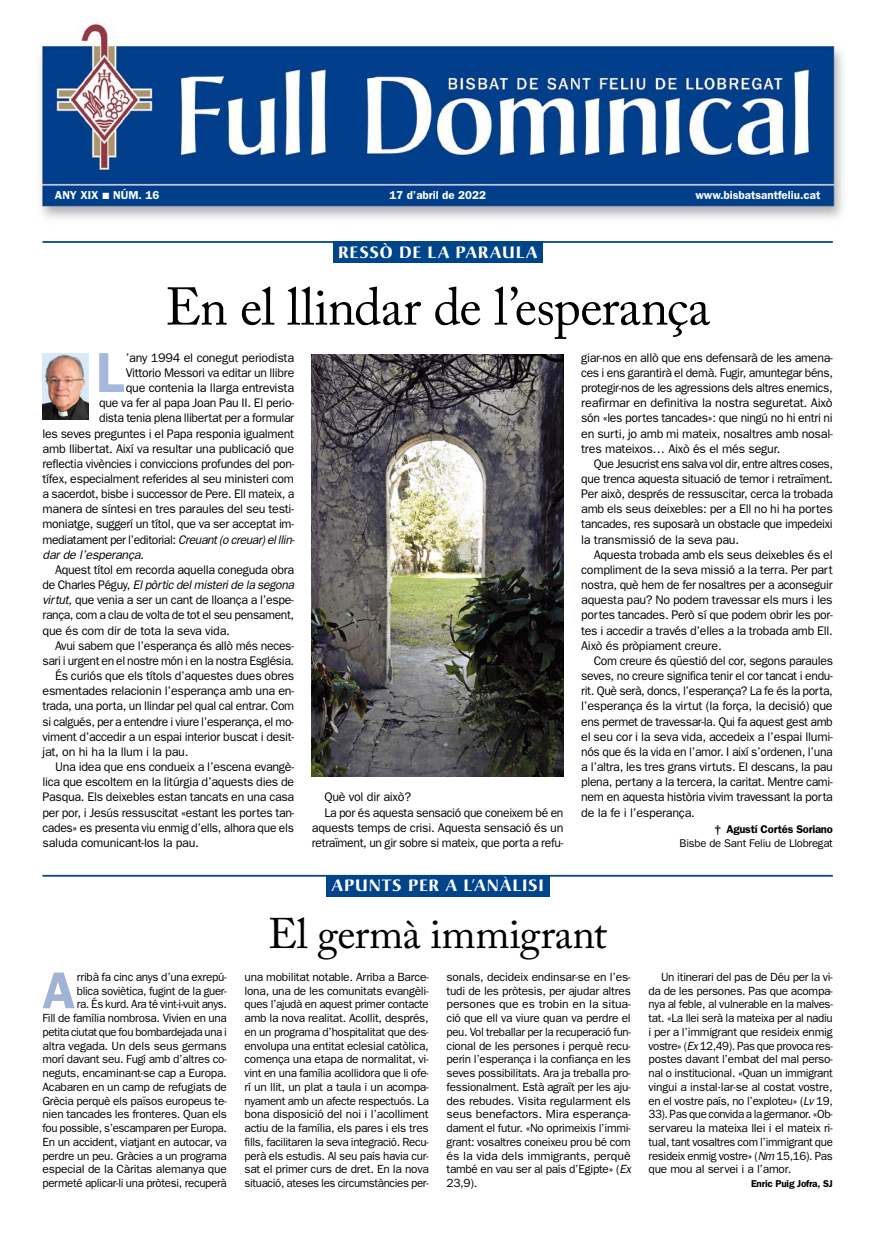
<style>
.page{position:relative;width:886px;height:1241px;background:#fff}
.page>*{position:absolute;margin:0;border:0;box-sizing:border-box;transform-origin:0 0}
.t1{font:600 56.62px "Franklin Gothic";color:#a5b8db}
.t2{font:52.5px "Adobe Caslon Pro";letter-spacing:-.015em;color:#000}
.t3{font:600 52px "Franklin Gothic";color:#a0b2d5}
.t4{font:42.5px "Adobe Caslon Pro";letter-spacing:-.015em;color:#000}
.t5{font:700 16.25px "Christiana";letter-spacing:.05em;color:#fff}
.t6{font:12.5px/15.1px "Franklin Gothic";letter-spacing:-.025em;color:#000;text-align:justify}
.t7{font:italic 12.5px "Franklin Gothic";letter-spacing:-.02em;color:#000}
.t8{font:11.88px/13.8px "Franklin Gothic";letter-spacing:-.025em;color:#000;text-align:justify}
.t9{font:600 11.5px "Franklin Gothic";color:#fff}
.t10{font:11.25px "Franklin Gothic";letter-spacing:-.02em;color:#000}
.t11{font:600 11.25px "Franklin Gothic";letter-spacing:-.02em;color:#000}
.t12{font:600 10px "Franklin Gothic";letter-spacing:-.02em;color:#000}
.s1{font-family:"European Pi Three";font-weight:400;font-size:9px}
.s2{font-style:italic}
</style>
<div class="page">
<img style="left:36px;top:21px;width:807px;height:198px">
<div style="left:333px;top:241px;width:209px;height:21px;background:#00448a"></div>
<hr style="left:43px;top:241px;width:790px;height:2px;background:#00448a">
<img style="left:43px;top:353px;width:46px;height:66px">
<img style="left:312px;top:354px;width:251px;height:422px">
<div style="left:326px;top:874px;width:223px;height:22px;background:#00448a"></div>
<hr style="left:43px;top:874px;width:790px;height:2px;background:#00448a">
<p class="t9" style="left:55px;top:188px;width:106px">ANY XIX <span class="s1">L</span> NÚM. 16</p>
<p class="t9" style="left:389px;top:188px;width:98px">17 d’abril de 2022</p>
<p class="t9" style="left:695px;top:188px;width:127px">www.bisbatsantfeliu.cat</p>
<h3 class="t5" style="left:338px;top:241px;width:201px">RESSÒ DE LA PARAULA</h3>
<h2 class="t2" style="left:165px;top:276px;width:546px">En el llindar de l’esperança</h2>
<h1 class="t1" style="left:96px;top:339px;width:30px">L</h1>
<p class="t6" style="left:126px;top:349px;width:170px">’any 1994 el conegut periodista</p>
<p class="t6" style="left:126px;top:365px;width:170px">Vittorio Messori va editar un llibre</p>
<p class="t6" style="left:126px;top:380px;width:170px">que contenia la llarga entrevista</p>
<p class="t6" style="left:99px;top:395px;width:196px">que va fer al papa Joan Pau II. El perio-</p>
<p class="t6" style="left:99px;top:410px;width:196px">dista tenia plena llibertat per a formular</p>
<p class="t6" style="left:43px;top:425px;width:253px">les seves preguntes i el Papa responia igualment</p>
<p class="t6" style="left:43px;top:440px;width:253px">amb llibertat. Així va resultar una publicació que</p>
<p class="t6" style="left:43px;top:455px;width:253px">reflectia vivències i conviccions profundes del pon-</p>
<p class="t6" style="left:43px;top:471px;width:253px">tífex, especialment referides al seu ministeri com</p>
<p class="t6" style="left:43px;top:486px;width:253px">a sacerdot, bisbe i successor de Pere. Ell mateix, a</p>
<p class="t6" style="left:43px;top:501px;width:253px">manera de síntesi en tres paraules del seu testi-</p>
<p class="t6" style="left:43px;top:516px;width:253px">moniatge, suggerí un títol, que va ser acceptat im-</p>
<p class="t6" style="left:43px;top:531px;width:254px">mediatament per l’editorial: <span class="s2">Creuant (o creuar) el llin-</span></p>
<p class="t7" style="left:43px;top:547px;width:103px">dar de l’esperança.</p>
<p class="t6" style="left:43px;top:562px;width:253px;text-indent:13px">Aquest títol em recorda aquella coneguda obra de Charles Péguy, <span class="s2">El pòrtic del misteri de la segona virtut</span>, que venia a ser un cant de lloança a l’espe&shy;rança, com a clau de volta de tot el seu pensament, que és com dir de tota la seva vida.</p>
<p class="t6" style="left:55px;top:637px;width:240px">Avui sabem que l’esperança és allò més neces-</p>
<p class="t6" style="left:43px;top:652px;width:253px">sari i urgent en el nostre món i en la nostra Església.</p>
<p class="t6" style="left:55px;top:668px;width:241px">És curiós que els títols d’aquestes dues obres</p>
<p class="t6" style="left:43px;top:683px;width:253px">esmentades relacionin l’esperança amb una en-</p>
<p class="t6" style="left:43px;top:698px;width:253px">trada, una porta, un llindar pel qual cal entrar. Com</p>
<p class="t6" style="left:43px;top:713px;width:253px">si calgués, per a entendre i viure l’esperança, el mo-</p>
<p class="t6" style="left:43px;top:728px;width:253px">viment d’accedir a un espai interior buscat i desit-</p>
<p class="t6" style="left:43px;top:743px;width:147px">jat, on hi ha la llum i la pau.</p>
<p class="t6" style="left:55px;top:758px;width:240px">Una idea que ens condueix a l’escena evangè-</p>
<p class="t6" style="left:43px;top:774px;width:253px">lica que escoltem en la litúrgia d’aquests dies de</p>
<p class="t6" style="left:43px;top:789px;width:253px">Pasqua. Els deixebles estan tancats en una casa</p>
<p class="t6" style="left:43px;top:804px;width:253px">per por, i Jesús ressuscitat «estant les portes tan-</p>
<p class="t6" style="left:43px;top:819px;width:253px">cades» es presenta viu enmig d’ells, alhora que els</p>
<p class="t6" style="left:43px;top:834px;width:158px">saluda comunicant-los la pau.</p>
<p class="t6" style="left:324px;top:789px;width:88px">Què vol dir això?</p>
<p class="t6" style="left:324px;top:804px;width:241px">La por és aquesta sensació que coneixem bé en</p>
<p class="t6" style="left:312px;top:819px;width:253px">aquests temps de crisi. Aquesta sensació és un</p>
<p class="t6" style="left:312px;top:834px;width:253px">retraïment, un gir sobre si mateix, que porta a refu-</p>
<h3 class="t5" style="left:332px;top:875px;width:214px">APUNTS PER A L’ANÀLISI</h3>
<p class="t6" style="left:581px;top:349px;width:253px">giar-nos en allò que ens defensarà de les amena&shy;ces i ens garantirà el demà. Fugir, amuntegar béns, protegir-nos de les agressions dels altres enemics, reafirmar en definitiva la nostra seguretat. Això són «les portes tancades»: que ningú no hi entri ni en surti, jo amb mi mateix, nosaltres amb nosal&shy;tres mateixos… Això és el més segur.</p>
<p class="t6" style="left:581px;top:455px;width:253px;text-indent:13px">Que Jesucrist ens salva vol dir, entre altres coses, que trenca aquesta situació de temor i retraïment.<br>Per això, després de ressuscitar, cerca la trobada amb els seus deixebles: per a Ell no hi ha portes tancades, res suposarà un obstacle que impedeixi la transmissió de la seva pau.</p>
<p class="t6" style="left:581px;top:546px;width:253px;text-indent:13px">Aquesta trobada amb els seus deixebles és el compliment de la seva missió a la terra. Per part nostra, què hem de fer nosaltres per a aconseguir aquesta pau? No podem travessar els murs i les portes tancades. Però sí que podem obrir les por&shy;tes i accedir a través d’elles a la trobada amb Ell.<br>Això és pròpiament creure.</p>
<p class="t6" style="left:581px;top:652px;width:253px;text-indent:13px">Com creure és qüestió del cor, segons paraules seves, no creure significa tenir el cor tancat i endu&shy;rit. Què serà, doncs, l’esperança? La fe és la porta, l’esperança és la virtut (la força, la decisió) que ens permet de travessar-la. Qui fa aquest gest amb el seu cor i la seva vida, accedeix a l’espai llumi&shy;nós que és la vida en l’amor. I així s’ordenen, l’una a l’altra, les tres grans virtuts. El descans, la pau plena, pertany a la tercera, la caritat. Mentre cami&shy;nem en aquesta història vivim travessant la porta de la fe i l’esperança.</p>
<p class="t11" style="left:714px;top:822px;width:120px">† Agustí Cortés Soriano</p>
<p class="t10" style="left:680px;top:836px;width:155px">Bisbe de Sant Feliu de Llobregat</p>
<h3 class="t4" style="left:268px;top:908px;width:340px">El germà immigrant</h3>
<p class="t8" style="left:43px;top:969px;width:186px;text-align:right">rribà fa cinc anys d’una exrepú-<br>blica soviètica, fugint de la guer-<br>ra. És kurd. Ara té vint-i-vuit anys.<br>Fill de família nombrosa. Vivien en una petita ciutat que fou bombardejada una i altra vegada. Un dels seus germans morí davant seu. Fugí amb d’altres co&shy;neguts, encaminant-se cap a Europa.<br>Acabaren en un camp de refugiats de Grècia perquè els països europeus te&shy;nien tancades les fronteres. Quan els fou possible, s’escamparen per Europa.<br>En un accident, viatjant en autocar, va perdre un peu. Gràcies a un programa especial de la Càritas alemanya que permeté aplicar-li una pròtesi, recuperà</p>
<p class="t8" style="left:244px;top:969px;width:186px">una mobilitat notable. Arriba a Barce&shy;lona, una de les comunitats evangèli&shy;ques l’ajudà en aquest primer contacte amb la nova realitat. Acollit, després, en un programa d’hospitalitat que des&shy;envolupa una entitat eclesial catòlica, comença una etapa de normalitat, vi&shy;vint en una família acollidora que li ofe&shy;rí un llit, un plat a taula i un acompa&shy;nyament amb un afecte respectuós. La bona disposició del noi i l’acolliment actiu de la família, els pares i els tres fills, facilitaren la seva integració. Recu&shy;perà els estudis. Al seu país havia cur&shy;sat el primer curs de dret. En la nova situació, ateses les circumstàncies per-</p>
<p class="t8" style="left:446px;top:969px;width:186px">sonals, decideix endinsar-se en l’es&shy;tudi de les pròtesis, per ajudar altres persones que es trobin en la situa&shy;ció que ell va viure quan va perdre el peu. Vol treballar per la recuperació fun&shy;cional de les persones i perquè recu&shy;perin l’esperança i la confiança en les seves possibilitats. Ara ja treballa pro&shy;fessionalment. Està agraït per les aju&shy;des rebudes. Visita regularment els seus benefactors. Mira esperança&shy;dament el futur. «No oprimeixis l’immi&shy;grant: vosaltres coneixeu prou bé com és la vida dels immigrants, perquè també en vau ser al país d’Egipte» (<span class="s2">Ex </span>23,9).</p>
<p class="t8" style="left:648px;top:969px;width:186px;text-indent:13px">Un itinerari del pas de Déu per la vi&shy;da de les persones. Pas que acompa&shy;nya al feble, al vulnerable en la malves&shy;tat. «La llei serà la mateixa per al nadiu i per a l’immigrant que resideix enmig vostre» (<span class="s2">Ex</span> 12,49). Pas que provoca res&shy;postes davant l’embat del mal perso&shy;nal o institucional. «Quan un immigrant vingui a instal·lar-se al costat vostre, en el vostre país, no l’exploteu» (<span class="s2">Lv</span> 19, 33). Pas que convida a la germanor. «Ob&shy;servareu la mateixa llei i el mateix ri&shy;tual, tant vosaltres com l’immigrant que resideix enmig vostre» (<span class="s2">Nm</span> 15,16). Pas que mou al servei i a l’amor.</p>
<h3 class="t3" style="left:42px;top:959px;width:35px">A</h3>
<p class="t12" style="left:751px;top:1177px;width:83px">Enric Puig Jofra, SJ</p>
</div>
